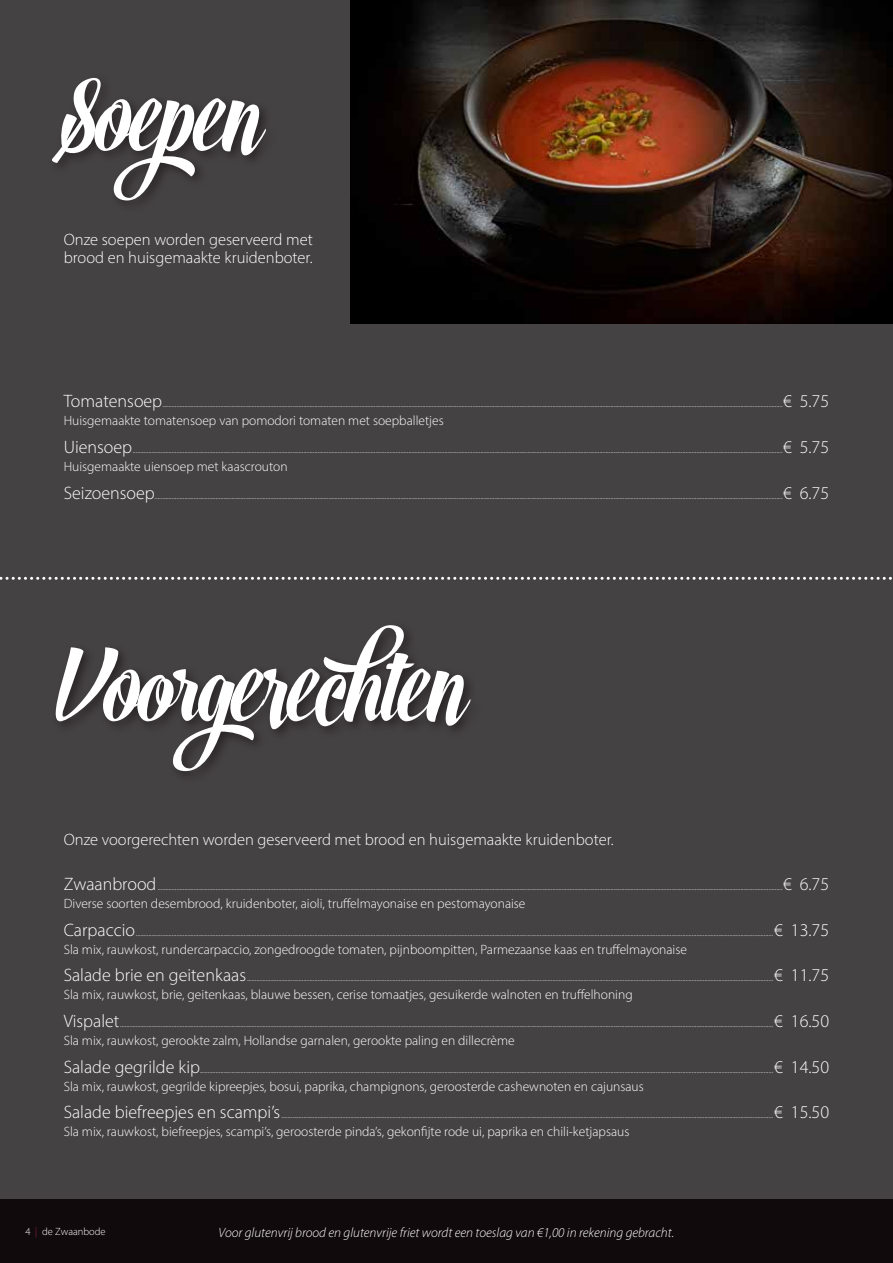
<style>
.page{position:relative;width:893px;height:1263px;background:#454243}
.page>*{position:absolute;margin:0;border:0;box-sizing:border-box;transform-origin:0 0}
.t1{font:90px "Bonbon";color:#fff}
.t2{font:300 16.5px/18px "Myriad Pro";color:#fff}
.t3{font:300 13.5px "Myriad Pro";color:#fff}
.t4{font:italic 300 13.5px "Myriad Pro";color:#fff}
.t5{font:300 10.5px "Myriad Pro";color:#fff}
.t6{font:300 9px "Myriad Pro";color:#fff}
.s1{font-size:18px}
.s2{color:#97253b}
</style>
<div class="page">
<div style="left:0;top:1199px;width:893px;height:64px;background:#110a0c"></div>
<div style="left:47px;top:73px;width:232px;height:141px;background:#231f20;opacity:.85"></div>
<div style="left:51px;top:621px;width:432px;height:163px;background:#231f20;opacity:.85"></div>
<svg style="left:0;top:577px;width:892px;height:3px"></svg>
<img style="left:351px;top:0;width:542px;height:323px">
<h1 class="t1" style="left:64px;top:67px;width:197px">Soepen</h1>
<h2 class="t2" style="left:64px;top:231px;width:250px">Onze soepen worden geserveerd met brood en huisgemaakte kruidenboter.</h2>
<p class="t6" style="left:64px;top:399px;width:767px"><span class="s1">Tomatensoep</span>............................................................................................................................................................................................................................................................................................................................................................................................................<span class="s1">€ 5.75</span></p>
<h3 class="t3" style="left:64px;top:413px;width:381px">Huisgemaakte tomatensoep van pomodori tomaten met soepballetjes</h3>
<p class="t6" style="left:64px;top:445px;width:767px"><span class="s1">Uiensoep</span>...............................................................................................................................................................................................................................................................................................................................................................................................................................<span class="s1">€ 5.75</span></p>
<h3 class="t3" style="left:64px;top:458px;width:225px">Huisgemaakte uiensoep met kaascrouton</h3>
<p class="t6" style="left:64px;top:490px;width:767px"><span class="s1">Seizoensoep</span>.................................................................................................................................................................................................................................................................................................................................................................................................................<span class="s1">€ 6.75</span></p>
<h1 class="t1" style="left:64px;top:638px;width:402px">Voorgerechten</h1>
<h2 class="t2" style="left:64px;top:830px;width:551px">Onze voorgerechten worden geserveerd met brood en huisgemaakte kruidenboter.</h2>
<p class="t6" style="left:64px;top:882px;width:767px"><span class="s1">Zwaanbrood</span>...............................................................................................................................................................................................................................................................................................................................................................................................................<span class="s1">€ 6.75</span></p>
<h3 class="t3" style="left:64px;top:895px;width:463px">Diverse soorten desembrood, kruidenboter, aioli, truffelmayonaise en pestomayonaise</h3>
<p class="t6" style="left:64px;top:927px;width:767px"><span class="s1">Carpaccio</span>.......................................................................................................................................................................................................................................................................................................................................................................................................................<span class="s1">€ 13.75</span></p>
<h3 class="t3" style="left:64px;top:941px;width:625px">Sla mix, rauwkost, rundercarpaccio, zongedroogde tomaten, pijnboompitten, Parmezaanse kaas en truffelmayonaise</h3>
<p class="t6" style="left:64px;top:973px;width:767px"><span class="s1">Salade brie en geitenkaas</span>................................................................................................................................................................................................................................................................................................................................................<span class="s1">€ 11.75</span></p>
<h3 class="t3" style="left:64px;top:987px;width:570px">Sla mix, rauwkost, brie, geitenkaas, blauwe bessen, cerise tomaatjes, gesuikerde walnoten en truffelhoning</h3>
<p class="t6" style="left:64px;top:1018px;width:767px"><span class="s1">Vispalet</span>.................................................................................................................................................................................................................................................................................................................................................................................................................................<span class="s1">€ 16.50</span></p>
<h3 class="t3" style="left:64px;top:1032px;width:452px">Sla mix, rauwkost, gerookte zalm, Hollandse garnalen, gerookte paling en dillecrème</h3>
<p class="t6" style="left:64px;top:1064px;width:767px"><span class="s1">Salade gegrilde kip</span>..............................................................................................................................................................................................................................................................................................................................................................................<span class="s1">€ 14.50</span></p>
<h3 class="t3" style="left:64px;top:1078px;width:581px">Sla mix, rauwkost, gegrilde kipreepjes, bosui, paprika, champignons, geroosterde cashewnoten en cajunsaus</h3>
<p class="t6" style="left:64px;top:1110px;width:767px"><span class="s1">Salade biefreepjes en scampi’s</span>..........................................................................................................................................................................................................................................................................................................................<span class="s1">€ 15.50</span></p>
<h3 class="t3" style="left:64px;top:1123px;width:567px">Sla mix, rauwkost, biefreepjes, scampi’s, geroosterde pinda’s, gekonfijte rode ui, paprika en chili-ketjapsaus</h3>
<p class="t5" style="left:26px;top:1225px;width:82px">4 <span class="s2">|</span> de Zwaanbode</p>
<h3 class="t4" style="left:219px;top:1224px;width:457px">Voor glutenvrij brood en glutenvrije friet wordt een toeslag van €1,00 in rekening gebracht.</h3>
</div>
